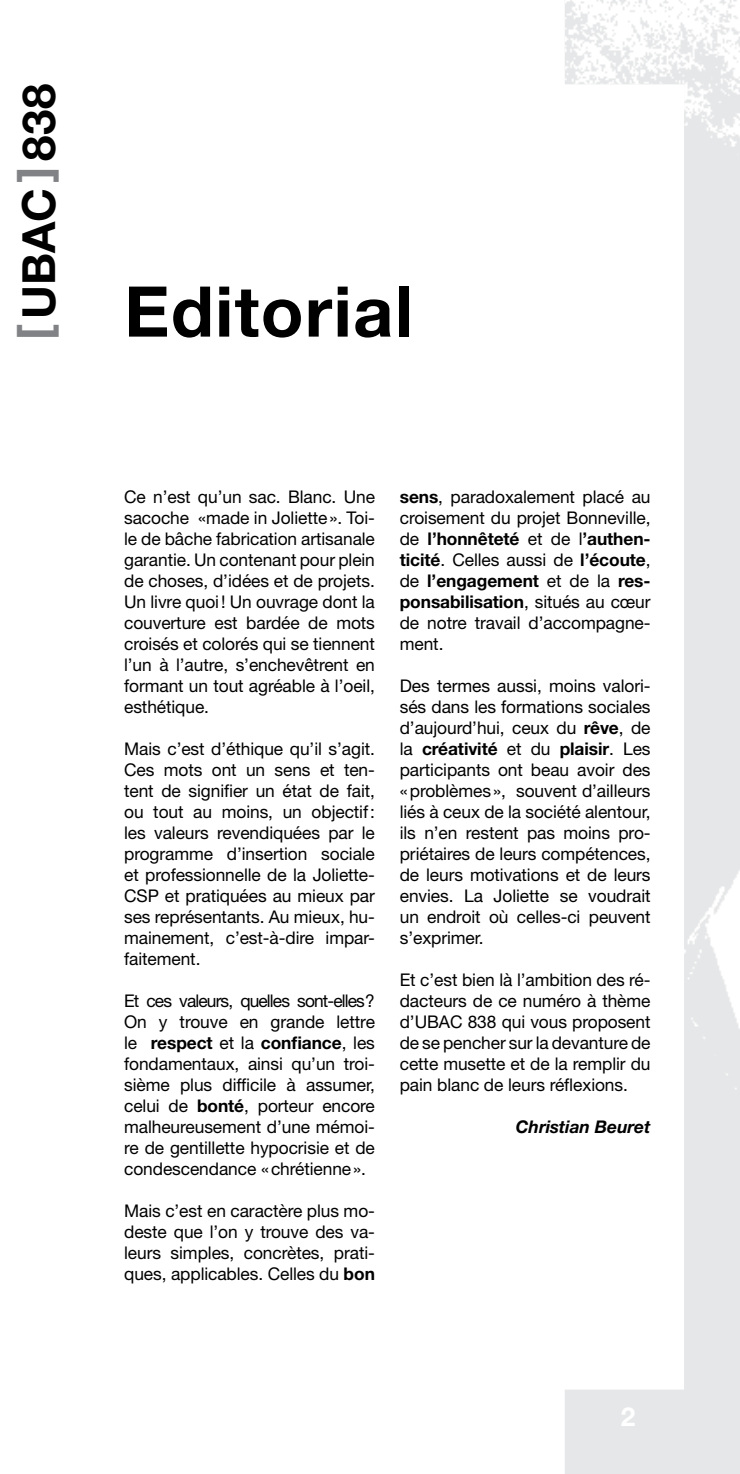
<style>
.page{position:relative;width:740px;height:1474px;background:#fff}
.page>*{position:absolute;margin:0;border:0;box-sizing:border-box;transform-origin:0 0}
.t1{font:700 70px "Helvetica Neue LT Std";letter-spacing:.02em;color:#000}
.t2{font:700 45.68px "Helvetica Neue LT Std";letter-spacing:.005em;color:#000}
.t3{font:700 26.25px "Helvetica Neue LT Std";color:#fff}
.t4{font:17.5px/21px "Helvetica Neue LT Std";letter-spacing:-.005em;color:#000;text-align:justify}
.t5{font:italic 700 17.5px "Helvetica Neue LT Std";letter-spacing:-.005em;color:#000}
.s1{color:#808285}
.s2{font-weight:700}
</style>
<div class="page">
<img style="left:565px;top:0;width:174px;height:1473px">
<h2 class="t2" style="left:11px;top:340px;width:258px;rotate:-90deg"><span class="s1">[</span>UBAC<span class="s1">]</span>838</h2>
<h1 class="t1" style="left:124px;top:268px;width:290px">Editorial</h1>
<p class="t4" style="left:124px;top:485px;width:252px">Ce n’est qu’un sac. Blanc. Une sacoche «made in Joliette». Toi&shy;le de bâche fabrication artisanale garantie. Un contenant pour plein de choses, d’idées et de projets.<br>Un livre quoi! Un ouvrage dont la couverture est bardée de mots croisés et colorés qui se tiennent l’un à l’autre, s’enchevêtrent en formant un tout agréable à l’oeil, esthétique.</p>
<p class="t4" style="left:124px;top:737px;width:252px">Mais c’est d’éthique qu’il s’agit.<br>Ces mots ont un sens et ten&shy;tent de signifier un état de fait, ou tout au moins, un objectif: les valeurs revendiquées par le programme d’insertion sociale et professionnelle de la Joliette-CSP et pratiquées au mieux par ses représentants. Au mieux, hu&shy;mainement, c’est-à-dire impar&shy;faitement.</p>
<p class="t4" style="left:124px;top:989px;width:252px">Et ces valeurs, quelles sont-elles?<br>On y trouve en grande lettre le <span class="s2">respect</span> et la <span class="s2">confiance</span>, les fondamentaux, ainsi qu’un troi&shy;sième plus difficile à assumer, celui de <span class="s2">bonté</span>, porteur encore malheureusement d’une mémoi&shy;re de gentillette hypocrisie et de condescendance «chrétienne».</p>
<p class="t4" style="left:124px;top:1199px;width:252px">Mais c’est en caractère plus mo&shy;deste que l’on y trouve des va&shy;leurs simples, concrètes, prati&shy;ques, applicables. Celles du <span class="s2">bon</span></p>
<p class="t4" style="left:399px;top:485px;width:252px"><span class="s2">sens</span>, paradoxalement placé au croisement du projet Bonneville, de <span class="s2">l’honnêteté</span> et de l<span class="s2">’authen&shy;ticité</span>. Celles aussi de <span class="s2">l’écoute</span>, de <span class="s2">l’engagement</span> et de la <span class="s2">res&shy;ponsabilisation</span>, situés au cœur de notre travail d’accompagne&shy;ment.</p>
<p class="t4" style="left:399px;top:674px;width:252px">Des termes aussi, moins valori&shy;sés dans les formations sociales d’aujourd’hui, ceux du <span class="s2">rêve</span>, de la <span class="s2">créativité</span> et du <span class="s2">plaisir</span>. Les participants ont beau avoir des «problèmes», souvent d’ailleurs liés à ceux de la société alentour, ils n’en restent pas moins pro&shy;priétaires de leurs compétences, de leurs motivations et de leurs envies. La Joliette se voudrait un endroit où celles-ci peuvent s’exprimer.</p>
<p class="t4" style="left:399px;top:968px;width:252px">Et c’est bien là l’ambition des ré&shy;dacteurs de ce numéro à thème d’UBAC 838 qui vous proposent de se pencher sur la devanture de cette musette et de la remplir du pain blanc de leurs réflexions.</p>
<p class="t5" style="left:515px;top:1115px;width:136px">Christian Beuret</p>
<h3 class="t3" style="left:620px;top:1400px;width:16px">2</h3>
</div>
